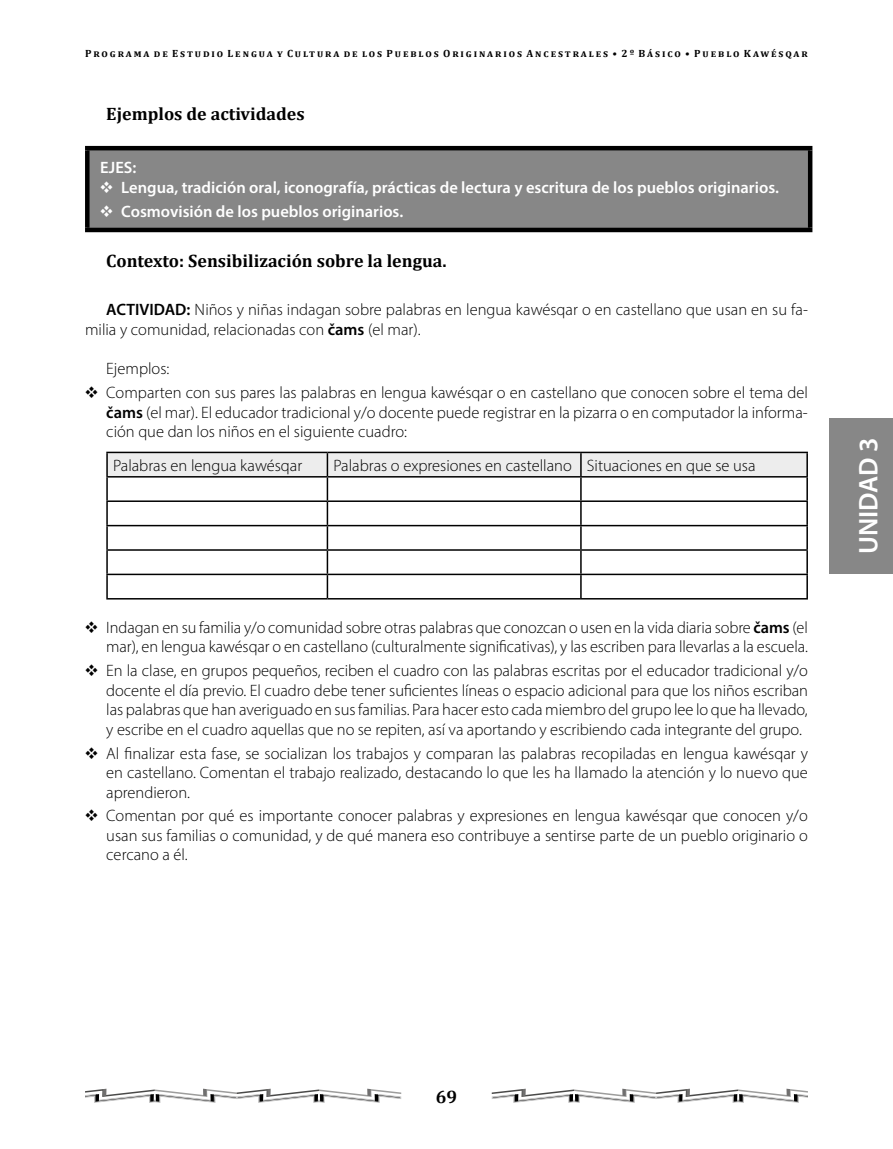
<style>
.page{position:relative;width:893px;height:1149px;background:#fff}
.page>*{position:absolute;margin:0;border:0;box-sizing:border-box;transform-origin:0 0}
.t1{font:600 27px "Myriad Pro";color:#fff}
.t2{font:700 18px "Cambria";color:#000}
.t3{font:300 16.5px/19.5px "Myriad Pro";color:#000}
.t4{font:600 16.5px/19.8px "Myriad Pro";color:#fff}
.t5{font:700 10.5px "Cambria";letter-spacing:.185em;color:#000}
.s1{font-family:"Monotype Sorts";font-weight:400}
.s2{font-weight:600}
</style>
<div class="page">
<div style="left:829px;top:418px;width:64px;height:155px;background:#878787"></div>
<svg style="left:85px;top:1088px;width:316px;height:14px"></svg>
<svg style="left:492px;top:1088px;width:316px;height:14px"></svg>
<div style="left:87px;top:148px;width:723px;height:82px;background:#878787"></div>
<hr style="left:85px;top:146px;width:727px;height:4px;background:#000">
<div style="left:85px;top:150px;width:5px;height:78px;background:#000"></div>
<hr style="left:808px;top:150px;width:4px;height:78px;background:#000">
<hr style="left:85px;top:228px;width:727px;height:4px;background:#000">
<hr style="left:106px;top:451px;width:221px;height:2px;background:#000">
<hr style="left:106px;top:453px;width:2px;height:23px;background:#000">
<hr style="left:327px;top:451px;width:254px;height:2px;background:#000">
<hr style="left:581px;top:451px;width:227px;height:2px;background:#000">
<hr style="left:806px;top:453px;width:2px;height:23px;background:#000">
<hr style="left:106px;top:476px;width:221px;height:1px;background:#000">
<hr style="left:106px;top:477px;width:2px;height:23px;background:#000">
<hr style="left:581px;top:476px;width:227px;height:1px;background:#000">
<hr style="left:806px;top:477px;width:2px;height:23px;background:#000">
<hr style="left:106px;top:500px;width:221px;height:2px;background:#000">
<hr style="left:106px;top:502px;width:2px;height:22px;background:#000">
<hr style="left:581px;top:500px;width:227px;height:2px;background:#000">
<hr style="left:806px;top:502px;width:2px;height:22px;background:#000">
<hr style="left:106px;top:524px;width:221px;height:2px;background:#000">
<hr style="left:106px;top:526px;width:2px;height:23px;background:#000">
<hr style="left:581px;top:524px;width:227px;height:2px;background:#000">
<hr style="left:806px;top:526px;width:2px;height:23px;background:#000">
<hr style="left:106px;top:549px;width:221px;height:1px;background:#000">
<hr style="left:106px;top:550px;width:2px;height:23px;background:#000">
<hr style="left:581px;top:549px;width:227px;height:1px;background:#000">
<hr style="left:806px;top:550px;width:2px;height:23px;background:#000">
<hr style="left:106px;top:573px;width:221px;height:2px;background:#000">
<hr style="left:106px;top:575px;width:2px;height:23px;background:#000">
<svg style="left:107px;top:452px;width:700px;height:146px"></svg>
<hr style="left:581px;top:573px;width:227px;height:2px;background:#000">
<hr style="left:580px;top:575px;width:2px;height:23px;background:#000">
<hr style="left:806px;top:575px;width:2px;height:23px;background:#000">
<hr style="left:106px;top:598px;width:221px;height:1px;background:#000">
<hr style="left:327px;top:598px;width:254px;height:1px;background:#000">
<hr style="left:581px;top:598px;width:227px;height:1px;background:#000">
<p class="t5" style="left:85px;top:46px;width:724px">Programa de Estudio Lengua y Cultura de los Pueblos Originarios Ancestrales • 2º Básico • Pueblo Kawésqar</p>
<p class="t2" style="left:106px;top:101px;width:200px">Ejemplos de actividades</p>
<p class="t4" style="left:100px;top:157px;width:680px">EJES:<br><span class="s1">Y</span> Lengua, tradición oral, iconografía, prácticas de lectura y escritura de los pueblos originarios.</p>
<p class="t4" style="left:100px;top:201px;width:305px"><span class="s1">Y</span> Cosmovisión de los pueblos originarios.</p>
<p class="t2" style="left:106px;top:248px;width:342px">Contexto: Sensibilización sobre la lengua.</p>
<p class="t3" style="left:85px;top:299px;width:724px;text-indent:21px"><span class="s2">ACTIVIDAD:</span> Niños y niñas indagan sobre palabras en lengua kawésqar o en castellano que usan en su fa&shy;milia y comunidad, relacionadas con <span class="s2">čams</span> (el mar).</p>
<p class="t3" style="left:85px;top:356px;width:724px;line-height:23.7px;text-indent:21px">Ejemplos:<br><span class="s1">Y</span> Comparten con sus pares las palabras en lengua kawésqar o en castellano que conocen sobre el tema del</p>
<p class="t3" style="left:106px;top:402px;width:703px"><span class="s2">čams</span> (el mar). El educador tradicional y/o docente puede registrar en la pizarra o en computador la informa&shy;ción que dan los niños en el siguiente cuadro:</p>
<p class="t3" style="left:113px;top:455px;width:191px">Palabras en lengua kawésqar</p>
<p class="t3" style="left:333px;top:455px;width:424px">Palabras o expresiones en castellano Situaciones en que se usa</p>
<p class="t3" style="left:85px;top:617px;width:724px;text-align:right"><span class="s1">Y</span> Indagan en su familia y/o comunidad sobre otras palabras que conozcan o usen en la vida diaria sobre <span class="s2">čams</span> (el mar), en lengua kawésqar o en castellano (culturalmente significativas), y las escriben para llevarlas a la escuela.</p>
<p class="t3" style="left:106px;top:660px;width:703px;text-align:justify;text-indent:-21px"><span class="s1">Y</span> En la clase, en grupos pequeños, reciben el cuadro con las palabras escritas por el educador tradicional y/o docente el día previo. El cuadro debe tener suficientes líneas o espacio adicional para que los niños escriban las palabras que han averiguado en sus familias. Para hacer esto cada miembro del grupo lee lo que ha llevado, y escribe en el cuadro aquellas que no se repiten, así va aportando y escribiendo cada integrante del grupo.</p>
<p class="t3" style="left:106px;top:742px;width:703px;text-align:justify;text-indent:-21px"><span class="s1">Y</span> Al finalizar esta fase, se socializan los trabajos y comparan las palabras recopiladas en lengua kawésqar y en castellano. Comentan el trabajo realizado, destacando lo que les ha llamado la atención y lo nuevo que aprendieron.</p>
<p class="t3" style="left:106px;top:805px;width:703px;text-align:justify;text-indent:-21px"><span class="s1">Y</span> Comentan por qué es importante conocer palabras y expresiones en lengua kawésqar que conocen y/o usan sus familias o comunidad, y de qué manera eso contribuye a sentirse parte de un pueblo originario o cercano a él.</p>
<h1 class="t1" style="left:851px;top:554px;width:119px;rotate:-90deg">UNIDAD 3</h1>
<p class="t2" style="left:436px;top:1083px;width:23px">69</p>
</div>
